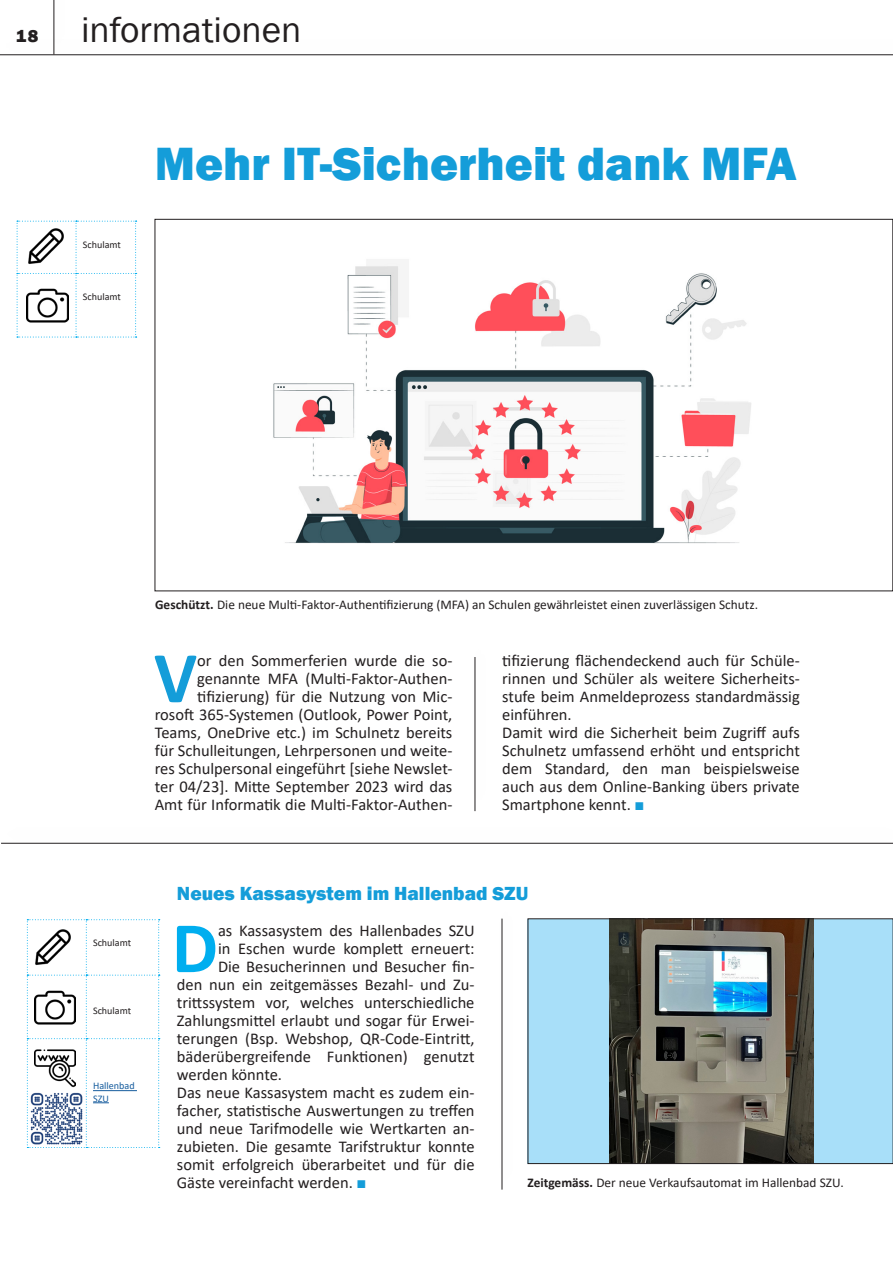
<style>
.page{position:relative;width:893px;height:1263px;background:#fff}
.page>*{position:absolute;margin:0;border:0;box-sizing:border-box;transform-origin:0 0}
.Standardschrift_Text{font:700 73.2px "Calibri";color:#00aeef}
.Standardschrift_Text-2{font:700 73.2px "Calibri";color:#149dd9}
.Unterüberschrift{font:800 48px "Franklin Gothic";color:#149dd9}
.Deckblatt_-_Daten{font:36.75px "Franklin Gothic";color:#231f20}
.Unterüberschrift-2{font:800 19.5px "Franklin Gothic";color:#149dd9}
.Unterüberschrift-3{font:800 18px "Franklin Gothic";color:#231f20}
.Standardschrift_Text-3{font:16.5px/18px "Calibri";color:#231f20;text-align:justify}
.t1{font:13.35px "Calibri";color:#231f20}
.t2{font:10.2px "Calibri";color:#231f20}
.t3{font:10.2px/12.1px "Calibri";color:#175d9e}
.s1{font-weight:700}
.s2{font-family:"Franklin Gothic";color:#149dd9}
</style>
<div class="page">
<hr style="left:54px;top:0;width:1px;height:54px;background:#231f20">
<hr style="left:1px;top:843px;width:892px;height:1px;background:#231f20">
<hr style="left:502px;top:918px;width:1px;height:271px;background:#231f20">
<div style="left:528px;top:919px;width:365px;height:244px;background:#a8dff9"></div>
<img style="left:609px;top:920px;width:205px;height:242px">
<div style="left:528px;top:918px;width:365px;height:246px;border:1px solid #231f20"></div>
<svg style="left:27px;top:919px;width:133px;height:229px"></svg>
<img style="left:30px;top:1092px;width:53px;height:53px">
<img style="left:35px;top:928px;width:37px;height:37px">
<img style="left:34px;top:990px;width:42px;height:35px">
<img style="left:34px;top:1047px;width:42px;height:42px">
<div style="left:0;top:31px;width:893px;height:30px;background:#fefefe"></div>
<hr style="left:0;top:55px;width:893px;height:1px;background:#231f20">
<svg style="left:17px;top:221px;width:120px;height:117px"></svg>
<hr style="left:475px;top:657px;width:1px;height:154px;background:#231f20">
<img style="left:273px;top:259px;width:478px;height:285px">
<img style="left:27px;top:227px;width:37px;height:37px">
<img style="left:27px;top:288px;width:41px;height:35px">
<div style="left:888px;top:820px;width:5px;height:29px;background:#231f20;opacity:.28"></div>
<p class="Unterüberschrift-3" style="left:16px;top:24px;width:24px">18</p>
<p class="Deckblatt_-_Daten" style="left:81px;top:7px;width:222px">informationen</p>
<p class="t2" style="left:83px;top:237px;width:40px">Schulamt</p>
<p class="t2" style="left:83px;top:289px;width:40px">Schulamt</p>
<p class="Unterüberschrift" style="left:155px;top:133px;width:644px">Mehr IT-Sicherheit dank MFA</p>
<p class="t1" style="left:155px;top:595px;width:604px"><span class="s1">Geschützt.</span> Die neue Multi-Faktor-Authentifizierung (MFA) an Schulen gewährleistet einen zuverlässigen Schutz.</p>
<p class="Standardschrift_Text-3" style="left:155px;top:651px;width:299px;text-align:right">or den Sommerferien wurde die so&shy;genannte MFA (Multi-Faktor-Authen&shy;tifizierung) für die Nutzung von Mic&shy;rosoft 365-Systemen (Outlook, Power Point, Teams, OneDrive etc.) im Schulnetz bereits für Schulleitungen, Lehrpersonen und weite&shy;res Schulpersonal eingeführt [siehe Newslet&shy;ter 04/23]. Mitte September 2023 wird das Amt für Informatik die Multi-Faktor-Authen-</p>
<p class="Standardschrift_Text-2" style="left:154px;top:626px;width:45px">V</p>
<p class="Standardschrift_Text-3" style="left:502px;top:651px;width:299px">tifizierung flächendeckend auch für Schüle&shy;rinnen und Schüler als weitere Sicherheits&shy;stufe beim Anmeldeprozess standardmässig einführen.</p>
<p class="Standardschrift_Text-3" style="left:502px;top:723px;width:299px">Damit wird die Sicherheit beim Zugriff aufs Schulnetz umfassend erhöht und entspricht dem Standard, den man beispielsweise auch aus dem Online-Banking übers private Smartphone kennt. <span class="s2">■</span></p>
<p class="t2" style="left:93px;top:936px;width:40px">Schulamt</p>
<p class="t2" style="left:93px;top:1003px;width:40px">Schulamt</p>
<p class="t3" style="left:93px;top:1080px;width:43px">Hallenbad<br>SZU</p>
<p class="Unterüberschrift-2" style="left:177px;top:881px;width:353px">Neues Kassasystem im Hallenbad SZU</p>
<p class="Standardschrift_Text" style="left:172px;top:896px;width:48px">D</p>
<p class="Standardschrift_Text-3" style="left:218px;top:921px;width:258px">as Kassasystem des Hallenbades SZU</p>
<p class="Standardschrift_Text-3" style="left:218px;top:939px;width:258px">in Eschen wurde komplett erneuert:</p>
<p class="Standardschrift_Text-3" style="left:218px;top:957px;width:258px">Die Besucherinnen und Besucher fin-</p>
<p class="Standardschrift_Text-3" style="left:177px;top:975px;width:299px">den nun ein zeitgemässes Bezahl- und Zu-</p>
<p class="Standardschrift_Text-3" style="left:177px;top:993px;width:299px">trittssystem vor, welches unterschiedliche</p>
<p class="Standardschrift_Text-3" style="left:177px;top:1011px;width:299px">Zahlungsmittel erlaubt und sogar für Erwei-</p>
<p class="Standardschrift_Text-3" style="left:177px;top:1029px;width:299px">terungen (Bsp. Webshop, QR-Code-Eintritt,</p>
<p class="Standardschrift_Text-3" style="left:177px;top:1047px;width:299px">bäderübergreifende Funktionen) genutzt</p>
<p class="Standardschrift_Text-3" style="left:177px;top:1065px;width:107px">werden könnte.</p>
<p class="Standardschrift_Text-3" style="left:177px;top:1083px;width:299px">Das neue Kassasystem macht es zudem ein&shy;facher, statistische Auswertungen zu treffen und neue Tarifmodelle wie Wertkarten an&shy;zubieten. Die gesamte Tarifstruktur konnte somit erfolgreich überarbeitet und für die Gäste vereinfacht werden. <span class="s2">■</span></p>
<p class="t1" style="left:528px;top:1173px;width:318px"><span class="s1">Zeitgemäss.</span> Der neue Verkaufsautomat im Hallenbad SZU.</p>
</div>
